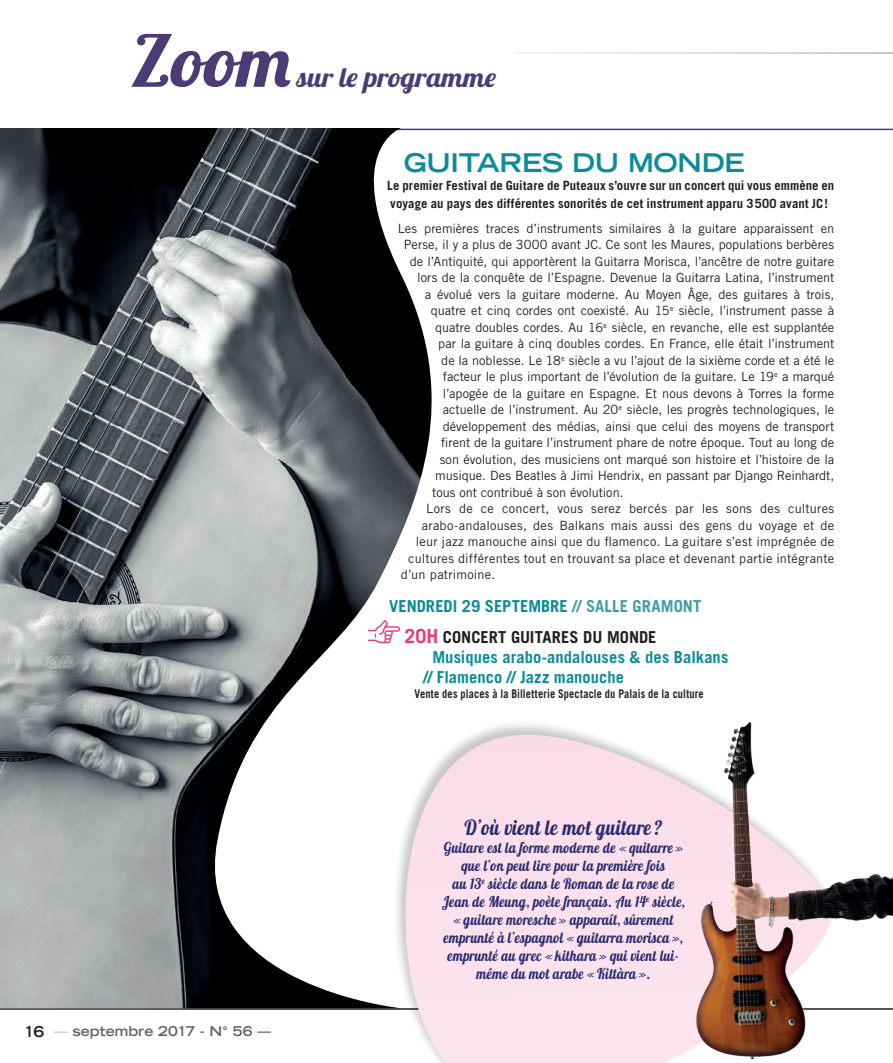
<style>
.page{position:relative;width:893px;height:1063px;background:#fff}
.page>*{position:absolute;margin:0;border:0;box-sizing:border-box;transform-origin:0 0}
.t1{font:70.5px "Lobster 1.4";color:#4c3b74;scale:1.07 1}
.t2{font:27px "Lobster 1.4";color:#4c3b74;scale:1.07 1}
.t3{font:700 expanded 25.8px "Trade Gothic LT Std";letter-spacing:-.01em;color:#0b8c98}
.t4{font:21px "Lobster 1.4";letter-spacing:.045em;color:#2a2d70;scale:.9 1}
.t5{font:700 16.5px/19.8px "Trade Gothic LT Std";letter-spacing:.005em;color:#0b8c98}
.t6{font:700 16.5px/30.6px "Trade Gothic LT Std";color:#231f20}
.t7{font:15px/18px "Lobster 1.4";letter-spacing:.025em;color:#2a2d70;text-align:center;scale:.9 1}
.t8{font:700 expanded 13.5px "Trade Gothic LT Std";letter-spacing:.005em;color:#656568}
.t9{font:12.75px "Trade Gothic LT Std";color:#231f20}
.t10{font:12.75px "Trade Gothic LT Std";letter-spacing:.02em;color:#231f20}
.t11{font:700 12.75px/18px "Trade Gothic LT Std";letter-spacing:.01em;color:#231f20}
.t12{font:700 12px "Trade Gothic LT Std";letter-spacing:.015em;color:#231f20;scale:.86 1}
.s1{color:#0b8c98}
.s2{color:#409da8}
.s3{font-size:19.5px;color:#ef3875}
.s4{font-size:15px;color:#231f20}
.s5{color:#c5c6c8}
</style>
<div class="page">
<hr style="left:0;top:1008px;width:893px;height:2px;background:#231f20">
<div style="left:393px;top:720px;width:441px;height:343px;background:#231f20;opacity:.25"></div>
<svg style="left:396px;top:735px;width:436px;height:328px;background:#fae2ec"></svg>
<svg style="left:433px;top:128px;width:460px;height:3px"></svg>
<img style="left:0;top:128px;width:433px;height:880px">
<img style="left:663px;top:720px;width:230px;height:338px">
<h1 class="t1" style="left:131px;top:16px;width:151px">Zoom</h1>
<h2 class="t2" style="left:297px;top:60px;width:188px">sur le programme</h2>
<h3 class="t3" style="left:404px;top:146px;width:77px">GUITARES</h3>
<h3 class="t3" style="left:572px;top:146px;width:171px">DU MONDE</h3>
<p class="t11" style="left:387px;top:176px;width:449px">Le premier Festival de Guitare de Puteaux s’ouvre sur un concert qui vous emmène en voyage au pays des différentes sonorités de cet instrument apparu 3500 avant JC!</p>
<p class="t9" style="left:398px;top:221px;width:438px">Les premières traces d’instruments similaires à la guitare apparaissent en</p>
<p class="t9" style="left:404px;top:237px;width:432px">Perse, il y a plus de 3000 avant JC. Ce sont les Maures, populations berbères</p>
<p class="t9" style="left:410px;top:254px;width:426px">de l’Antiquité, qui apportèrent la Guitarra Morisca, l’ancêtre de notre guitare</p>
<p class="t9" style="left:417px;top:270px;width:418px">lors de la conquête de l’Espagne. Devenue la Guitarra Latina, l’instrument</p>
<p class="t9" style="left:425px;top:287px;width:411px">a évolué vers la guitare moderne. Au Moyen Âge, des guitares à trois,</p>
<p class="t9" style="left:431px;top:303px;width:405px">quatre et cinq cordes ont coexisté. Au 15<sup>e</sup> siècle, l’instrument passe à</p>
<p class="t9" style="left:435px;top:320px;width:400px">quatre doubles cordes. Au 16<sup>e</sup> siècle, en revanche, elle est supplantée</p>
<p class="t9" style="left:438px;top:336px;width:398px">par la guitare à cinq doubles cordes. En France, elle était l’instrument</p>
<p class="t9" style="left:441px;top:353px;width:394px">de la noblesse. Le 18<sup>e</sup> siècle a vu l’ajout de la sixième corde et a été le</p>
<p class="t9" style="left:443px;top:369px;width:393px">facteur le plus important de l’évolution de la guitare. Le 19<sup>e</sup> a marqué</p>
<p class="t9" style="left:443px;top:386px;width:393px">l’apogée de la guitare en Espagne. Et nous devons à Torres la forme</p>
<p class="t9" style="left:443px;top:402px;width:393px">actuelle de l’instrument. Au 20<sup>e</sup> siècle, les progrès technologiques, le</p>
<p class="t9" style="left:443px;top:419px;width:393px">développement des médias, ainsi que celui des moyens de transport</p>
<p class="t9" style="left:441px;top:435px;width:394px">firent de la guitare l’instrument phare de notre époque. Tout au long de</p>
<p class="t9" style="left:440px;top:452px;width:396px">son évolution, des musiciens ont marqué son histoire et l’histoire de la</p>
<p class="t9" style="left:435px;top:468px;width:401px">musique. Des Beatles à Jimi Hendrix, en passant par Django Reinhardt,</p>
<p class="t9" style="left:432px;top:485px;width:193px">tous ont contribué à son évolution.</p>
<p class="t10" style="left:426px;top:501px;width:409px">Lors de ce concert, vous serez bercés par les sons des cultures</p>
<p class="t10" style="left:422px;top:518px;width:414px">arabo-andalouses, des Balkans mais aussi des gens du voyage et de</p>
<p class="t10" style="left:416px;top:534px;width:420px">leur jazz manouche ainsi que du flamenco. La guitare s’est imprégnée de</p>
<p class="t9" style="left:408px;top:551px;width:427px">cultures différentes tout en trouvant sa place et devenant partie intégrante</p>
<p class="t9" style="left:401px;top:567px;width:96px">d’un patrimoine.</p>
<p class="t6" style="left:405px;top:591px;width:295px;text-indent:57px"><span class="s1">29 SEPTEMBRE</span> <span class="s2">// Salle gramont<br></span><span class="s3">20h</span> Concert GUITARES DU MONDE</p>
<p class="t5" style="left:423px;top:647px;width:306px;text-indent:9px">Musiques arabo-andalouses &amp; des Balkans // Flamenco // Jazz manouche</p>
<p class="t12" style="left:414px;top:686px;width:338px">Vente des places à la Billetterie Spectacle du Palais de la culture</p>
<p class="t5" style="left:389px;top:596px;width:19px">VENDREDI</p>
<p class="t8" style="left:24px;top:1022px;width:249px"><span class="s4">16</span> <span class="s5">—</span> septembre 2017 - N° 56 —</p>
<h3 class="t4" style="left:464px;top:814px;width:221px">D’où vient le mot guitare ?</h3>
<p class="t7" style="left:442px;top:839px;width:272px">Guitare est la forme moderne de « quitarre » que l’on peut lire pour la première fois<br>au 13<sup>e</sup> siècle dans le Roman de la rose de Jean de Meung, poète français. Au 14<sup>e</sup> siècle, « guitare moresche » apparaît, sûrement emprunté à l’espagnol « guitarra morisca », emprunté au grec « kithara » qui vient lui&shy;même du mot arabe « Kittàra ».</p>
</div>
